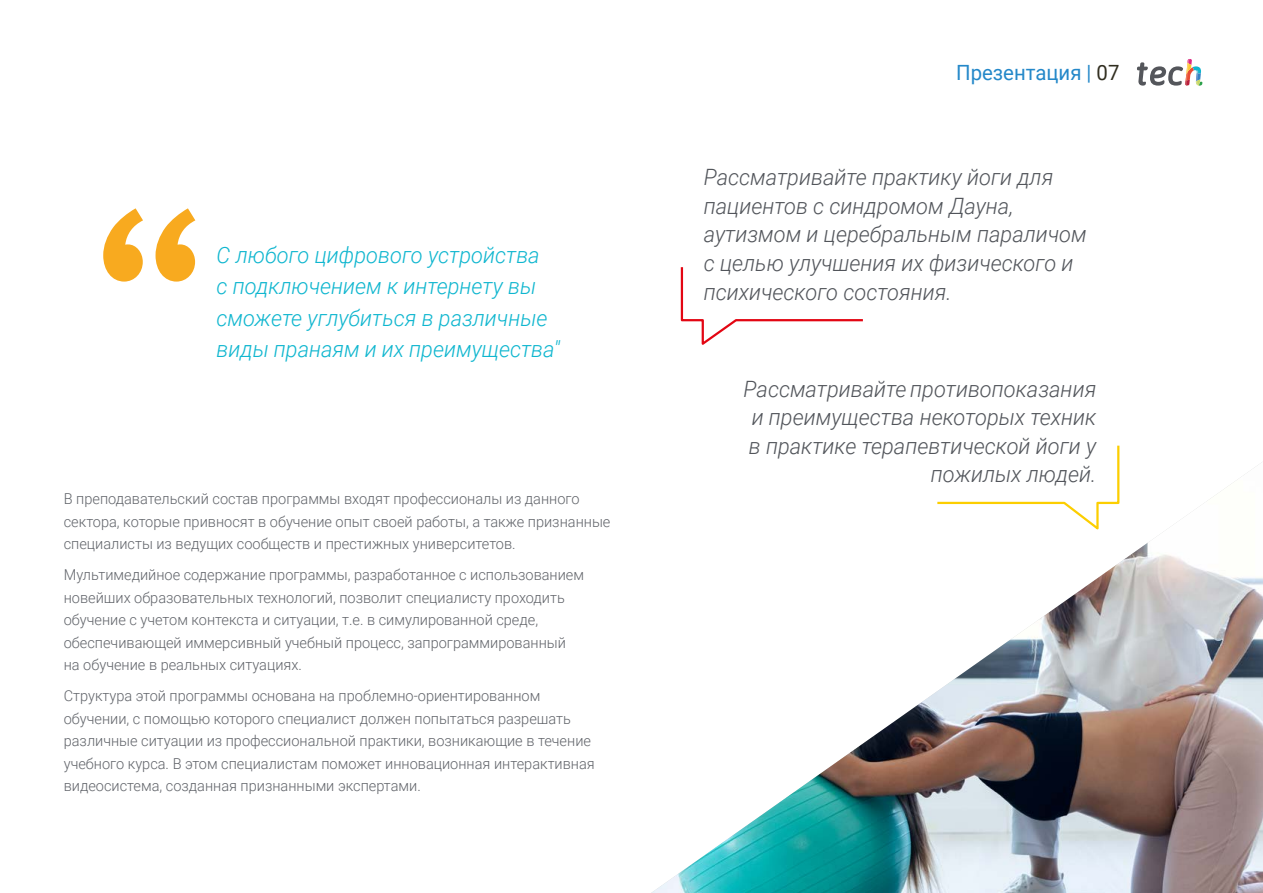
<style>
.page{position:relative;width:1263px;height:893px;background:#fff}
.page>*{position:absolute;margin:0;border:0;box-sizing:border-box;transform-origin:0 0}
.t1{font:italic 300 22.5px/28.5px "Roboto";color:#52555b;text-align:right}
.t2{font:italic 300 22.5px/31.5px "Roboto";color:#0fb6cf}
.t3{font:21px "Roboto";color:#2488c9}
.t4{font:300 15px/22.5px "Roboto";color:#61646a}
.s1{color:#312e20}
</style>
<div class="page">
<img style="left:651px;top:462px;width:612px;height:431px">
<svg style="left:935px;top:445px;width:185px;height:88px"></svg>
<svg style="left:680px;top:267px;width:183px;height:78px"></svg>
<svg style="left:103px;top:208px;width:92px;height:74px"></svg>
<svg style="left:1137px;top:59px;width:65px;height:27px"></svg>
<h1 class="t2" style="left:217px;top:238px;width:345px">С любого цифрового устройства<br>с подключением к интернету вы сможете углубиться в различные виды пранаям и их преимущества"</h1>
<p class="t4" style="left:64px;top:487px;width:548px">В преподавательский состав программы входят профессионалы из данного сектора, которые привносят в обучение опыт своей работы, а также признанные специалисты из ведущих сообществ и престижных университетов.</p>
<p class="t4" style="left:64px;top:563px;width:522px">Мультимедийное содержание программы, разработанное с использованием новейших образовательных технологий, позволит специалисту проходить обучение с учетом контекста и ситуации, т.е. в симулированной среде, обеспечивающей иммерсивный учебный процесс, запрограммированный на обучение в реальных ситуациях.</p>
<p class="t4" style="left:64px;top:684px;width:532px">Структура этой программы основана на проблемно-ориентированном обучении, с помощью которого специалист должен попытаться разрешать различные ситуации из профессиональной практики, возникающие в течение учебного курса. В этом специалистам поможет инновационная интерактивная видеосистема, созданная признанными экспертами.</p>
<h2 class="t3" style="left:956px;top:57px;width:165px">Презентация | <span class="s1">07</span></h2>
<h1 class="t1" style="left:704px;top:162px;width:384px;text-align:left">Рассматривайте практику йоги для пациентов с синдромом Дауна, аутизмом и церебральным параличом с целью улучшения их физического и психического состояния.</h1>
<h1 class="t1" style="left:743px;top:374px;width:354px">Рассматривайте противопоказания и преимущества некоторых техник в практике терапевтической йоги у пожилых людей.</h1>
</div>
